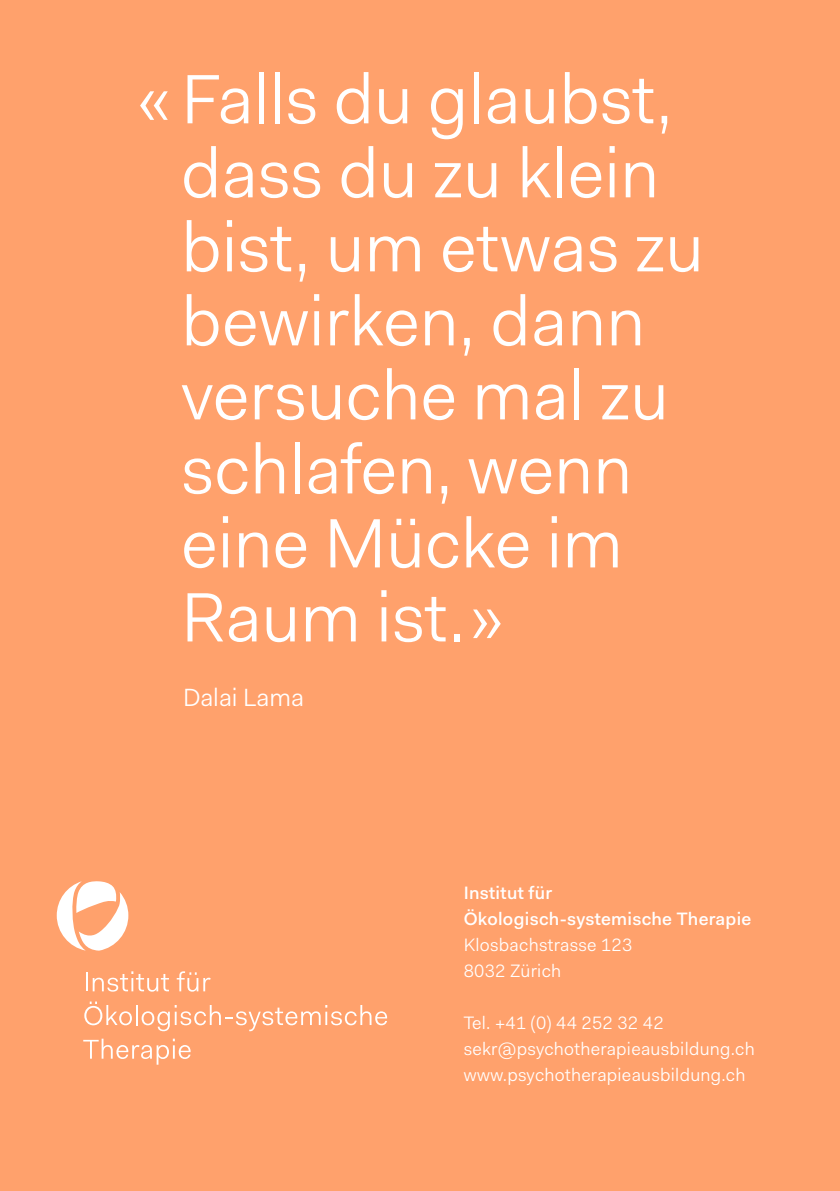
<style>
.page{position:relative;width:840px;height:1191px;background:#fff}
.page>*{position:absolute;margin:0;border:0;box-sizing:border-box;transform-origin:0 0}
.t1{font:70px/74px "Fakt Blond";color:#fff}
.t2{font:25px "Fakt Blond";color:#fff}
.t3{font:18px/26px "Fakt Blond";letter-spacing:.015em;color:#fff}
.t4{font:500 18px/26px "Fakt";letter-spacing:.015em;color:#fff}
</style>
<div class="page">
<div style="left:0;top:0;width:839px;height:1191px;background:#ffa16c"></div>
<svg style="left:57px;top:881px;width:71px;height:69px"></svg>
<svg style="left:86px;top:972px;width:1px;height:19px"></svg>
<svg style="left:93px;top:971px;width:76px;height:20px"></svg>
<svg style="left:177px;top:971px;width:33px;height:20px"></svg>
<svg style="left:84px;top:1001px;width:48px;height:24px"></svg>
<hr style="left:136px;top:1005px;width:2px;height:20px;background:#fff">
<svg style="left:141px;top:1005px;width:246px;height:26px"></svg>
<svg style="left:83px;top:1038px;width:107px;height:26px"></svg>
<h1 class="t1" style="left:181px;top:62px;width:524px;text-indent:-45px">«Falls du glaubst, dass du zu klein bist, um etwas zu bewirken, dann versuche mal zu schlafen, wenn eine Mücke im<br>Raum ist.»</h1>
<h2 class="t2" style="left:183px;top:681px;width:122px">Dalai Lama</h2>
<p class="t4" style="left:463px;top:879px;width:289px">Institut für<br>Ökologisch-systemische Therapie</p>
<p class="t3" style="left:463px;top:931px;width:170px">Klosbachstrasse 123<br>8032 Zürich</p>
<p class="t3" style="left:463px;top:1009px;width:292px">Tel. +41 (0) 44 252 32 42 sekr@psychotherapieausbildung.ch www.psychotherapieausbildung.ch</p>
</div>
